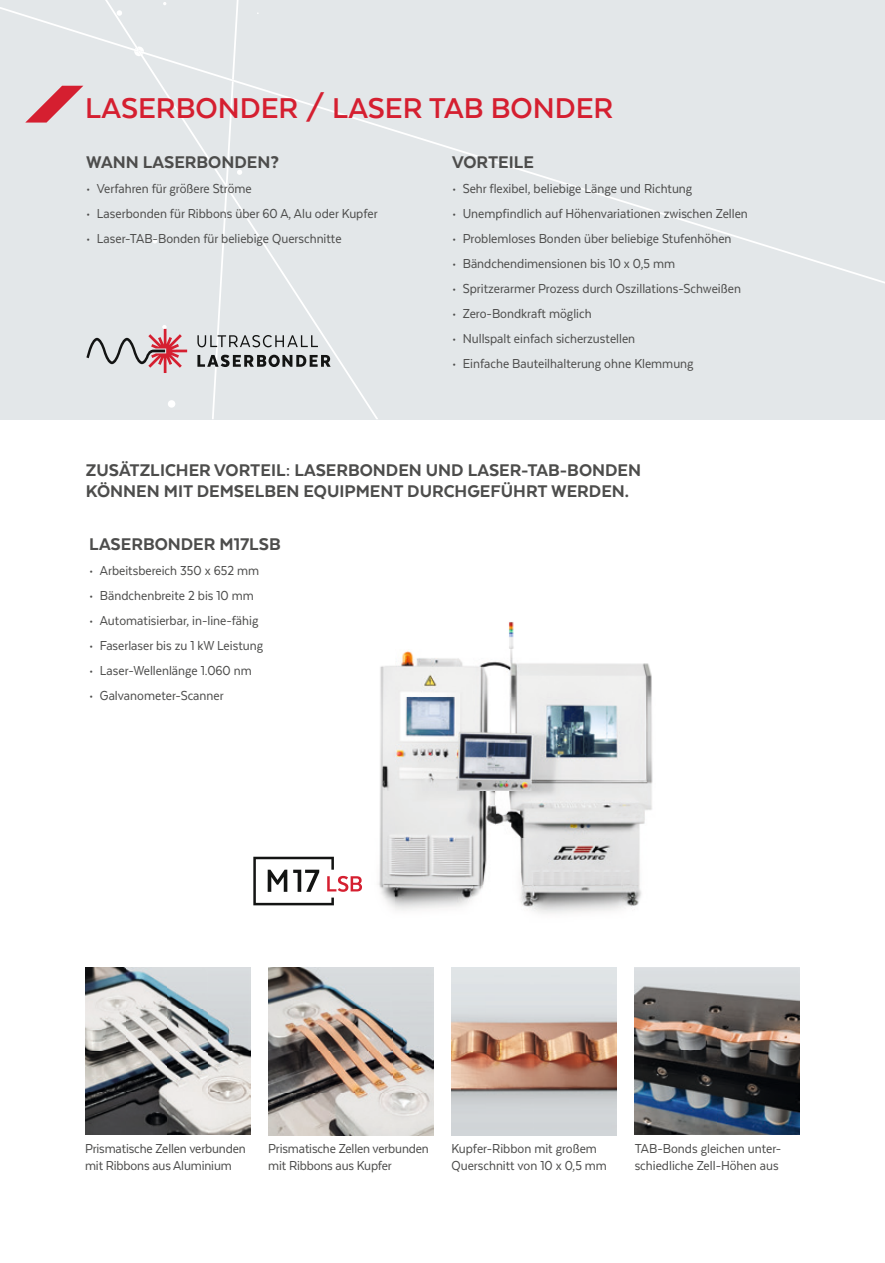
<style>
.page{position:relative;width:885px;height:1263px;background:#fff}
.page>*{position:absolute;margin:0;border:0;box-sizing:border-box;transform-origin:0 0}
.t1{font:700 33px "Texta";color:#d51f30}
.t2{font:800 19.5px/21.5px "Texta";color:#4d4d4c}
.t3{font:15px/16.5px "Texta Narrow";color:#4d4d4c}
</style>
<div class="page">
<img style="left:296px;top:622px;width:357px;height:292px">
<div style="left:0;top:0;width:884px;height:419px;background:#e3e7e9"></div>
<svg style="left:0;top:0;width:144px;height:56px"></svg>
<svg style="left:378px;top:125px;width:506px;height:158px"></svg>
<svg style="left:138px;top:50px;width:240px;height:369px"></svg>
<svg style="left:25px;top:86px;width:58px;height:37px"></svg>
<img style="left:85px;top:967px;width:165px;height:167px">
<img style="left:268px;top:967px;width:165px;height:168px">
<img style="left:451px;top:967px;width:165px;height:168px">
<img style="left:634px;top:967px;width:165px;height:167px">
<svg style="left:253px;top:857px;width:109px;height:48px"></svg>
<svg style="left:86px;top:325px;width:101px;height:48px"></svg>
<svg style="left:197px;top:0;width:133px;height:419px"></svg>
<h1 class="t1" style="left:85px;top:91px;width:529px">LASERBONDER / LASER TAB BONDER</h1>
<h2 class="t2" style="left:86px;top:151px;width:194px">WANN LASERBONDEN?</h2>
<p class="t3" style="left:86px;top:180px;width:167px">• Verfahren für größere Ströme</p>
<p class="t3" style="left:86px;top:205px;width:293px">• Laserbonden für Ribbons über 60 A, Alu oder Kupfer</p>
<p class="t3" style="left:86px;top:230px;width:257px">• Laser-TAB-Bonden für beliebige Querschnitte</p>
<h2 class="t2" style="left:452px;top:151px;width:83px">VORTEILE</h2>
<p class="t3" style="left:452px;top:180px;width:242px">• Sehr flexibel, beliebige Länge und Richtung</p>
<p class="t3" style="left:452px;top:205px;width:297px">• Unempfindlich auf Höhenvariationen zwischen Zellen</p>
<p class="t3" style="left:452px;top:230px;width:281px">• Problemloses Bonden über beliebige Stufenhöhen</p>
<p class="t3" style="left:452px;top:255px;width:225px">• Bändchendimensionen bis 10 x 0,5 mm</p>
<p class="t3" style="left:452px;top:280px;width:290px">• Spritzerarmer Prozess durch Oszillations-Schweißen</p>
<p class="t3" style="left:452px;top:305px;width:141px">• Zero-Bondkraft möglich</p>
<p class="t3" style="left:452px;top:330px;width:184px">• Nullspalt einfach sicherzustellen</p>
<p class="t3" style="left:452px;top:355px;width:243px">• Einfache Bauteilhalterung ohne Klemmung</p>
<h2 class="t2" style="left:86px;top:459px;width:556px">ZUSÄTZLICHER VORTEIL: LASERBONDEN UND LASER-TAB-BONDEN<br>KÖNNEN MIT DEMSELBEN EQUIPMENT DURCHGEFÜHRT WERDEN.</h2>
<h2 class="t2" style="left:89px;top:533px;width:193px">LASERBONDER M17LSB</h2>
<p class="t3" style="left:89px;top:562px;width:171px">• Arbeitsbereich 350 x 652 mm</p>
<p class="t3" style="left:89px;top:587px;width:166px">• Bändchenbreite 2 bis 10 mm</p>
<p class="t3" style="left:89px;top:612px;width:170px">• Automatisierbar, in-line-fähig</p>
<p class="t3" style="left:89px;top:637px;width:175px">• Faserlaser bis zu 1 kW Leistung</p>
<p class="t3" style="left:89px;top:662px;width:164px">• Laser-Wellenlänge 1.060 nm</p>
<p class="t3" style="left:89px;top:687px;width:136px">• Galvanometer-Scanner</p>
<p class="t3" style="left:85px;top:1140px;width:162px">Prismatische Zellen verbunden mit Ribbons aus Aluminium</p>
<p class="t3" style="left:268px;top:1140px;width:162px">Prismatische Zellen verbunden mit Ribbons aus Kupfer</p>
<p class="t3" style="left:451px;top:1140px;width:157px">Kupfer-Ribbon mit großem<br>Querschnitt von 10 x 0,5 mm</p>
<p class="t3" style="left:634px;top:1140px;width:148px">TAB-Bonds gleichen unter&shy;schiedliche Zell-Höhen aus</p>
</div>
